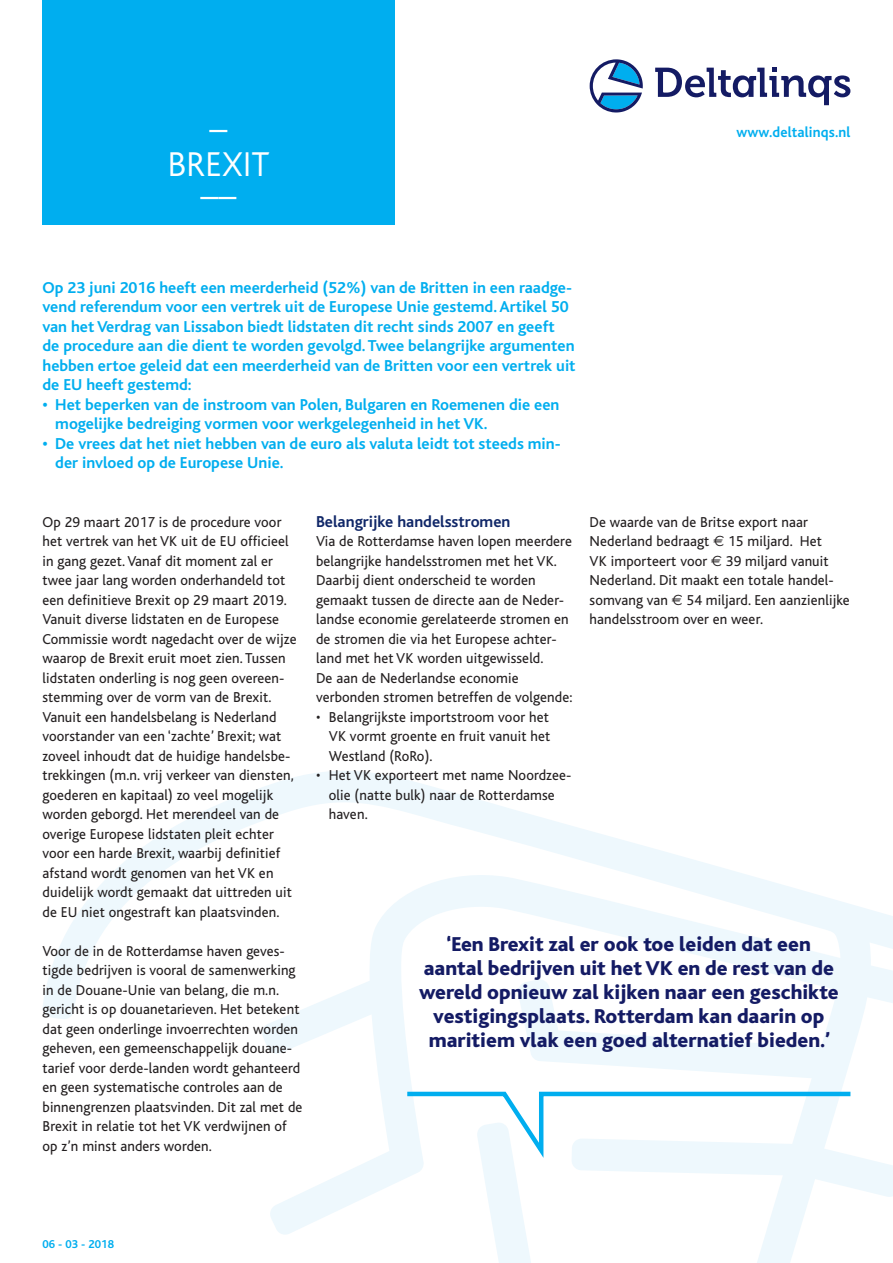
<style>
.page{position:relative;width:893px;height:1263px;background:#fff}
.page>*{position:absolute;margin:0;border:0;box-sizing:border-box;transform-origin:0 0}
.werktitel__cover{font:300 36px "Bliss";color:#fff}
.quote{font:800 21px/24px "Bliss";color:#141b64;text-align:center}
.inleiding{font:700 16.5px/19.5px "Bliss";color:#00aeef}
.tussenkop{font:700 16.5px "Bliss";color:#102768}
.platte_tekst{font:15px/19.5px "Bliss";letter-spacing:.01em;color:#231f20}
.t1{font:700 15px "Bliss";letter-spacing:.01em;color:#00aeef}
.t2{font:700 12px "Bliss";letter-spacing:.01em;color:#00aeef}
.s1{font-family:"Euro Sans"}
</style>
<div class="page">
<svg style="left:43px;top:771px;width:850px;height:492px"></svg>
<svg style="left:655px;top:68px;width:195px;height:37px"></svg>
<svg style="left:590px;top:59px;width:53px;height:53px"></svg>
<div style="left:43px;top:0;width:351px;height:225px;background:#00aeef"></div>
<svg style="left:403px;top:1089px;width:452px;height:76px"></svg>
<p class="werktitel__cover" style="left:210px;top:109px;width:19px">–</p>
<p class="werktitel__cover" style="left:167px;top:145px;width:104px">BREXIT</p>
<p class="werktitel__cover" style="left:201px;top:177px;width:37px">––</p>
<p class="inleiding" style="left:43px;top:278px;width:535px">Op 23 juni 2016 heeft een meerderheid (52%) van de Britten in een raadge&shy;vend referendum voor een vertrek uit de Europese Unie gestemd. Artikel 50 van het Verdrag van Lissabon biedt lidstaten dit recht sinds 2007 en geeft de procedure aan die dient te worden gevolgd. Twee belangrijke argumenten hebben ertoe geleid dat een meerderheid van de Britten voor een vertrek uit de EU heeft gestemd:</p>
<p class="inleiding" style="left:55px;top:395px;width:506px;text-indent:-13px">• Het beperken van de instroom van Polen, Bulgaren en Roemenen die een mogelijke bedreiging vormen voor werkgelegenheid in het VK.</p>
<p class="inleiding" style="left:55px;top:434px;width:507px;text-indent:-13px">• De vrees dat het niet hebben van de euro als valuta leidt tot steeds min&shy;der invloed op de Europese Unie.</p>
<p class="t1" style="left:736px;top:124px;width:115px">www.deltalinqs.nl</p>
<p class="platte_tekst" style="left:43px;top:512px;width:256px">Op 29 maart 2017 is de procedure voor het vertrek van het VK uit de EU officieel in gang gezet. Vanaf dit moment zal er twee jaar lang worden onderhandeld tot een definitieve Brexit op 29 maart 2019.<br>Vanuit diverse lidstaten en de Europese Commissie wordt nagedacht over de wijze waarop de Brexit eruit moet zien. Tussen lidstaten onderling is nog geen overeen&shy;stemming over de vorm van de Brexit.<br>Vanuit een handelsbelang is Nederland voorstander van een ‘zachte’ Brexit; wat zoveel inhoudt dat de huidige handelsbe&shy;trekkingen (m.n. vrij verkeer van diensten, goederen en kapitaal) zo veel mogelijk worden geborgd. Het merendeel van de overige Europese lidstaten pleit echter voor een harde Brexit, waarbij definitief afstand wordt genomen van het VK en duidelijk wordt gemaakt dat uittreden uit de EU niet ongestraft kan plaatsvinden.</p>
<p class="platte_tekst" style="left:43px;top:941px;width:261px">Voor de in de Rotterdamse haven geves&shy;tigde bedrijven is vooral de samenwerking in de Douane-Unie van belang, die m.n. gericht is op douanetarieven. Het betekent dat geen onderlinge invoerrechten worden geheven, een gemeenschappelijk douane&shy;tarief voor derde-landen wordt gehanteerd en geen systematische controles aan de binnengrenzen plaatsvinden. Dit zal met de Brexit in relatie tot het VK verdwijnen of op z’n minst anders worden.</p>
<p class="tussenkop" style="left:316px;top:513px;width:196px">Belangrijke handelsstromen</p>
<p class="platte_tekst" style="left:316px;top:532px;width:257px">Via de Rotterdamse haven lopen meerdere belangrijke handelsstromen met het VK.<br>Daarbij dient onderscheid te worden gemaakt tussen de directe aan de Neder&shy;landse economie gerelateerde stromen en de stromen die via het Europese achter&shy;land met het VK worden uitgewisseld.</p>
<p class="platte_tekst" style="left:316px;top:668px;width:258px">De aan de Nederlandse economie verbonden stromen betreffen de volgende:</p>
<p class="platte_tekst" style="left:329px;top:707px;width:223px;text-align:justify;text-indent:-13px">• Belangrijkste importstroom voor het VK vormt groente en fruit vanuit het Westland (RoRo).</p>
<p class="platte_tekst" style="left:329px;top:766px;width:244px;text-indent:-13px">• Het VK exporteert met name Noordzee&shy;olie (natte bulk) naar de Rotterdamse haven.</p>
<p class="platte_tekst" style="left:590px;top:512px;width:262px">De waarde van de Britse export naar Nederland bedraagt <span class="s1">A</span> 15 miljard. Het<br>VK importeert voor <span class="s1">A</span> 39 miljard vanuit Nederland. Dit maakt een totale handel&shy;somvang van <span class="s1">A</span> 54 miljard. Een aanzienlijke handelsstroom over en weer.</p>
<p class="quote" style="left:419px;top:933px;width:421px">‘Een Brexit zal er ook toe leiden dat een aantal bedrijven uit het VK en de rest van de wereld opnieuw zal kijken naar een geschikte vestigingsplaats. Rotterdam kan daarin op maritiem vlak een goed alternatief bieden.’</p>
<p class="t2" style="left:43px;top:1238px;width:73px">06 - 03 - 2018</p>
</div>
